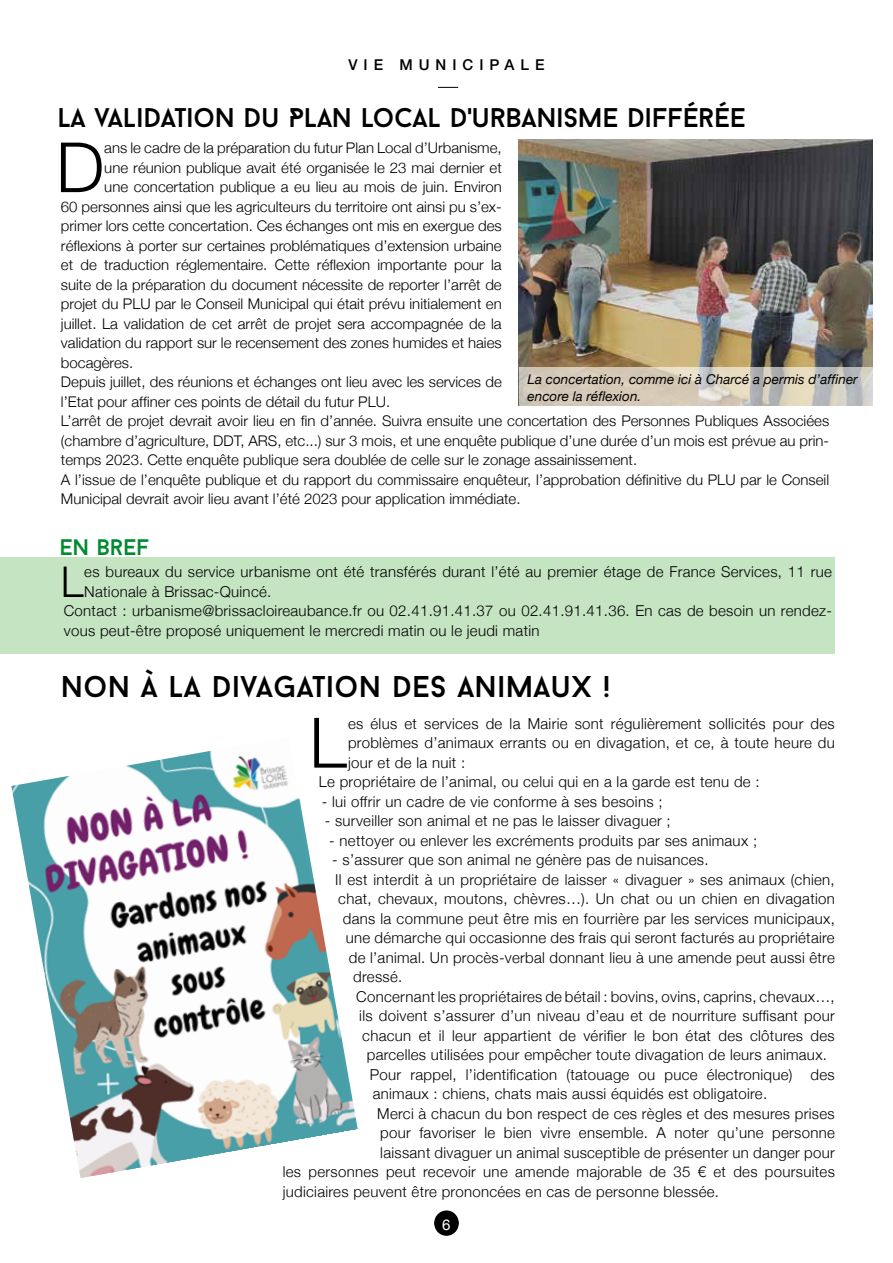
<style>
.page{position:relative;width:893px;height:1263px;background:#fff}
.page>*{position:absolute;margin:0;border:0;box-sizing:border-box;transform-origin:0 0}
.t1{font:300 69.6px "Helvetica Neue";color:#000}
.t2{font:300 69.3px "Helvetica Neue";color:#000}
.t3{font:300 42.3px "Helvetica Neue";color:#000}
.t4{font:30px "Baron Neue";letter-spacing:.01em;color:#000}
.t5{font:27px "Baron Neue";letter-spacing:-.01em;color:#000}
.t6{font:22.5px "Baron Neue";letter-spacing:-.01em;color:#008a31}
.t7{font:300 15px "Helvetica Neue";letter-spacing:.02em;color:#000}
.t8{font:500 15px "Helvetica Neue";letter-spacing:.4em;color:#000}
.t9{font:15px "Helvetica Neue";color:#fff}
.t10{font:300 14.7px "Helvetica Neue";color:#000}
.t11{font:italic 13.5px/16.5px "Helvetica Neue";color:#000}
</style>
<div class="page">
<div style="left:435px;top:1211px;width:23px;height:23px;background:#000;border-radius:50%"></div>
<div style="left:435px;top:1211px;width:23px;height:23px;border:1px solid #000;border-radius:50%"></div>
<div style="left:0;top:557px;width:835px;height:96px;background:#c5e4c2"></div>
<svg style="left:438px;top:87px;width:20px;height:1px"></svg>
<div style="left:435px;top:1212px;width:23px;height:23px;background:#000;border-radius:50%"></div>
<div style="left:435px;top:1212px;width:23px;height:23px;border:1px solid #000;border-radius:50%"></div>
<img style="left:11px;top:751px;width:347px;height:427px">
<img style="left:519px;top:140px;width:353px;height:227px">
<svg style="left:519px;top:367px;width:354px;height:39px;background:#d1c9bb"></svg>
<p class="t8" style="left:348px;top:56px;width:198px">VIE MUNICIPALE</p>
<h3 class="t5" style="left:57px;top:101px;width:690px">LA VALIDATION DU PLAN LOCAL D'URBANISME DIFFÉRÉE</h3>
<h2 class="t2" style="left:56px;top:125px;width:50px">D</h2>
<p class="t10" style="left:104px;top:139px;width:399px">ans le cadre de la préparation du futur Plan Local d’Urbanisme,</p>
<p class="t10" style="left:104px;top:158px;width:399px">une réunion publique avait été organisée le 23 mai dernier et</p>
<p class="t10" style="left:104px;top:178px;width:399px">une concertation publique a eu lieu au mois de juin. Environ</p>
<p class="t10" style="left:61px;top:197px;width:442px">60 personnes ainsi que les agriculteurs du territoire ont ainsi pu s’ex-</p>
<p class="t10" style="left:61px;top:217px;width:442px">primer lors cette concertation. Ces échanges ont mis en exergue des</p>
<p class="t10" style="left:61px;top:236px;width:442px">réflexions à porter sur certaines problématiques d’extension urbaine</p>
<p class="t10" style="left:61px;top:256px;width:442px">et de traduction réglementaire. Cette réflexion importante pour la</p>
<p class="t10" style="left:61px;top:275px;width:442px">suite de la préparation du document nécessite de reporter l’arrêt de</p>
<p class="t10" style="left:61px;top:295px;width:442px">projet du PLU par le Conseil Municipal qui était prévu initialement en</p>
<p class="t10" style="left:61px;top:314px;width:442px">juillet. La validation de cet arrêt de projet sera accompagnée de la</p>
<p class="t10" style="left:61px;top:334px;width:442px">validation du rapport sur le recensement des zones humides et haies</p>
<p class="t10" style="left:61px;top:353px;width:74px">bocagères.</p>
<p class="t10" style="left:61px;top:373px;width:442px">Depuis juillet, des réunions et échanges ont lieu avec les services de</p>
<p class="t10" style="left:61px;top:392px;width:331px">l’Etat pour affiner ces points de détail du futur PLU.</p>
<p class="t10" style="left:61px;top:412px;width:770px">L’arrêt de projet devrait avoir lieu en fin d’année. Suivra ensuite une concertation des Personnes Publiques Associées</p>
<p class="t10" style="left:61px;top:431px;width:770px">(chambre d’agriculture, DDT, ARS, etc...) sur 3 mois, et une enquête publique d’une durée d’un mois est prévue au prin-</p>
<p class="t10" style="left:61px;top:451px;width:578px">temps 2023. Cette enquête publique sera doublée de celle sur le zonage assainissement.</p>
<p class="t10" style="left:61px;top:470px;width:770px">A l’issue de l’enquête publique et du rapport du commissaire enquêteur, l’approbation définitive du PLU par le Conseil</p>
<p class="t10" style="left:61px;top:490px;width:461px">Municipal devrait avoir lieu avant l’été 2023 pour application immédiate.</p>
<p class="t11" style="left:527px;top:371px;width:332px">La concertation, comme ici à Charcé a permis d’affiner encore la réflexion.</p>
<h3 class="t6" style="left:60px;top:533px;width:91px">EN BREF</h3>
<h3 class="t3" style="left:61px;top:556px;width:24px">L</h3>
<p class="t7" style="left:84px;top:563px;width:749px">es bureaux du service urbanisme ont été transférés durant l’été au premier étage de France Services, 11 rue</p>
<p class="t7" style="left:84px;top:582px;width:189px">Nationale à Brissac-Quincé.</p>
<p class="t7" style="left:64px;top:602px;width:770px">Contact : urbanisme@brissacloireaubance.fr ou 02.41.91.41.37 ou 02.41.91.41.36. En cas de besoin un rendez-</p>
<p class="t7" style="left:64px;top:621px;width:477px">vous peut-être proposé uniquement le mercredi matin ou le jeudi matin</p>
<h3 class="t4" style="left:61px;top:667px;width:551px">NON À LA DIVAGATION DES ANIMAUX !</h3>
<h1 class="t1" style="left:309px;top:700px;width:39px">L</h1>
<p class="t7" style="left:348px;top:714px;width:488px">es élus et services de la Mairie sont régulièrement sollicités pour des</p>
<p class="t7" style="left:348px;top:734px;width:488px">problèmes d’animaux errants ou en divagation, et ce, à toute heure du</p>
<p class="t7" style="left:348px;top:753px;width:119px">jour et de la nuit :</p>
<p class="t7" style="left:319px;top:773px;width:442px">Le propriétaire de l’animal, ou celui qui en a la garde est tenu de :</p>
<p class="t7" style="left:322px;top:792px;width:342px">- lui offrir un cadre de vie conforme à ses besoins ;</p>
<p class="t7" style="left:325px;top:812px;width:347px">- surveiller son animal et ne pas le laisser divaguer ;</p>
<p class="t7" style="left:329px;top:831px;width:429px">- nettoyer ou enlever les excréments produits par ses animaux ;</p>
<p class="t7" style="left:332px;top:851px;width:378px">- s’assurer que son animal ne génère pas de nuisances.</p>
<p class="t7" style="left:335px;top:870px;width:501px">Il est interdit à un propriétaire de laisser « divaguer » ses animaux (chien,</p>
<p class="t7" style="left:338px;top:890px;width:498px">chat, chevaux, moutons, chèvres…). Un chat ou un chien en divagation</p>
<p class="t7" style="left:343px;top:909px;width:494px">dans la commune peut être mis en fourrière par les services municipaux,</p>
<p class="t7" style="left:346px;top:929px;width:490px">une démarche qui occasionne des frais qui seront facturés au propriétaire</p>
<p class="t7" style="left:349px;top:948px;width:488px">de l’animal. Un procès-verbal donnant lieu à une amende peut aussi être</p>
<p class="t7" style="left:353px;top:968px;width:51px">dressé.</p>
<p class="t7" style="left:356px;top:987px;width:480px">Concernant les propriétaires de bétail : bovins, ovins, caprins, chevaux…,</p>
<p class="t7" style="left:359px;top:1007px;width:477px">ils doivent s’assurer d’un niveau d’eau et de nourriture suffisant pour</p>
<p class="t7" style="left:362px;top:1026px;width:474px">chacun et il leur appartient de vérifier le bon état des clôtures des</p>
<p class="t7" style="left:367px;top:1046px;width:462px">parcelles utilisées pour empêcher toute divagation de leurs animaux.</p>
<p class="t7" style="left:370px;top:1065px;width:467px">Pour rappel, l’identification (tatouage ou puce électronique) des</p>
<p class="t7" style="left:373px;top:1085px;width:396px">animaux : chiens, chats mais aussi équidés est obligatoire.</p>
<p class="t7" style="left:377px;top:1104px;width:459px">Merci à chacun du bon respect de ces règles et des mesures prises</p>
<p class="t7" style="left:380px;top:1124px;width:456px">pour favoriser le bien vivre ensemble. A noter qu’une personne</p>
<p class="t7" style="left:380px;top:1143px;width:456px">laissant divaguer un animal susceptible de présenter un danger pour</p>
<p class="t7" style="left:283px;top:1163px;width:554px">les personnes peut recevoir une amende majorable de 35 € et des poursuites</p>
<p class="t7" style="left:283px;top:1182px;width:438px">judiciaires peuvent être prononcées en cas de personne blessée.</p>
<p class="t9" style="left:442px;top:1214px;width:10px">6</p>
</div>
